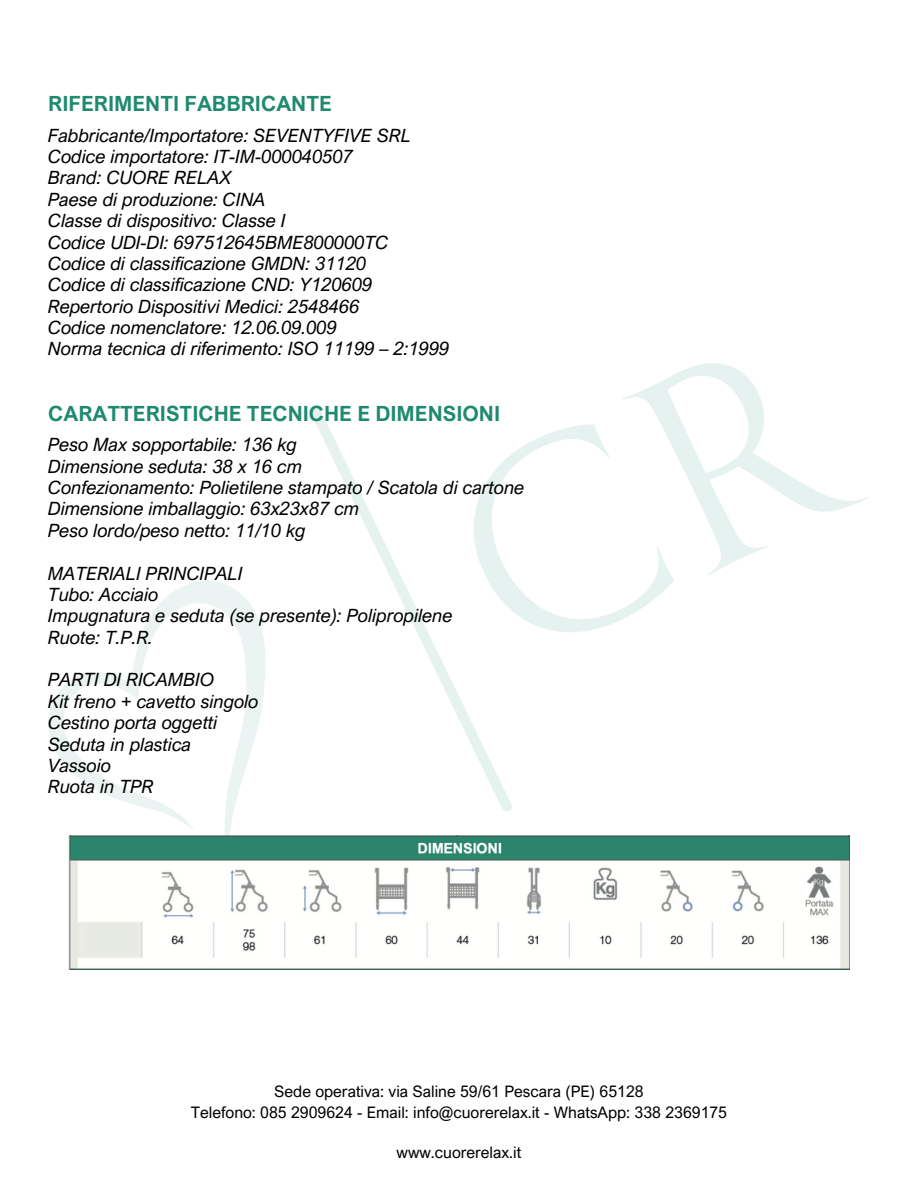
<style>
.page{position:relative;width:918px;height:1188px;background:#fff}
.page>*{position:absolute;margin:0;border:0;box-sizing:border-box;transform-origin:0 0}
.t1{font:700 21px "Arial Nova";color:#1f8a70}
.t2{font:italic 18.3px/21.3px "Arial Nova";color:#000}
.t3{font:15.9px "Arial Nova";color:#000}
</style>
<div class="page">
<svg style="left:48px;top:581px;width:218px;height:254px"></svg>
<svg style="left:311px;top:409px;width:201px;height:403px"></svg>
<svg style="left:465px;top:417px;width:209px;height:223px"></svg>
<svg style="left:622px;top:363px;width:246px;height:213px"></svg>
<img style="left:68px;top:835px;width:781px;height:134px">
<p class="t1" style="left:48px;top:90px;width:285px">RIFERIMENTI FABBRICANTE</p>
<p class="t2" style="left:48px;top:124px;width:403px">Fabbricante/Importatore: SEVENTYFIVE SRL Codice importatore: IT-IM-000040507<br>Brand: CUORE RELAX<br>Paese di produzione: CINA<br>Classe di dispositivo: Classe I<br>Codice UDI-DI: 697512645BME800000TC Codice di classificazione GMDN: 31120<br>Codice di classificazione CND: Y120609<br>Repertorio Dispositivi Medici: 2548466<br>Codice nomenclatore: 12.06.09.009<br>Norma tecnica di riferimento: ISO 11199 – 2:1999</p>
<h2 class="t1" style="left:48px;top:400px;width:453px">CARATTERISTICHE TECNICHE E DIMENSIONI</h2>
<p class="t2" style="left:48px;top:434px;width:478px">Peso Max sopportabile: 136 kg<br>Dimensione seduta: 38 x 16 cm<br>Confezionamento: Polietilene stampato / Scatola di cartone Dimensione imballaggio: 63x23x87 cm<br>Peso lordo/peso netto: 11/10 kg</p>
<h1 class="t2" style="left:48px;top:562px;width:406px">MATERIALI PRINCIPALI<br>Tubo: Acciaio<br>Impugnatura e seduta (se presente): Polipropilene<br>Ruote: T.P.R.</h1>
<h2 class="t2" style="left:48px;top:669px;width:212px">PARTI DI RICAMBIO<br>Kit freno + cavetto singolo<br>Cestino porta oggetti<br>Seduta in plastica<br>Vassoio<br>Ruota in TPR</h2>
<h2 class="t3" style="left:274px;top:1082px;width:371px">Sede operativa: via Saline 59/61 Pescara (PE) 65128</h2>
<h2 class="t3" style="left:191px;top:1102px;width:538px">Telefono: 085 2909624 - Email: info@cuorerelax.it - WhatsApp: 338 2369175</h2>
<p class="t3" style="left:397px;top:1142px;width:126px">www.cuorerelax.it</p>
</div>
